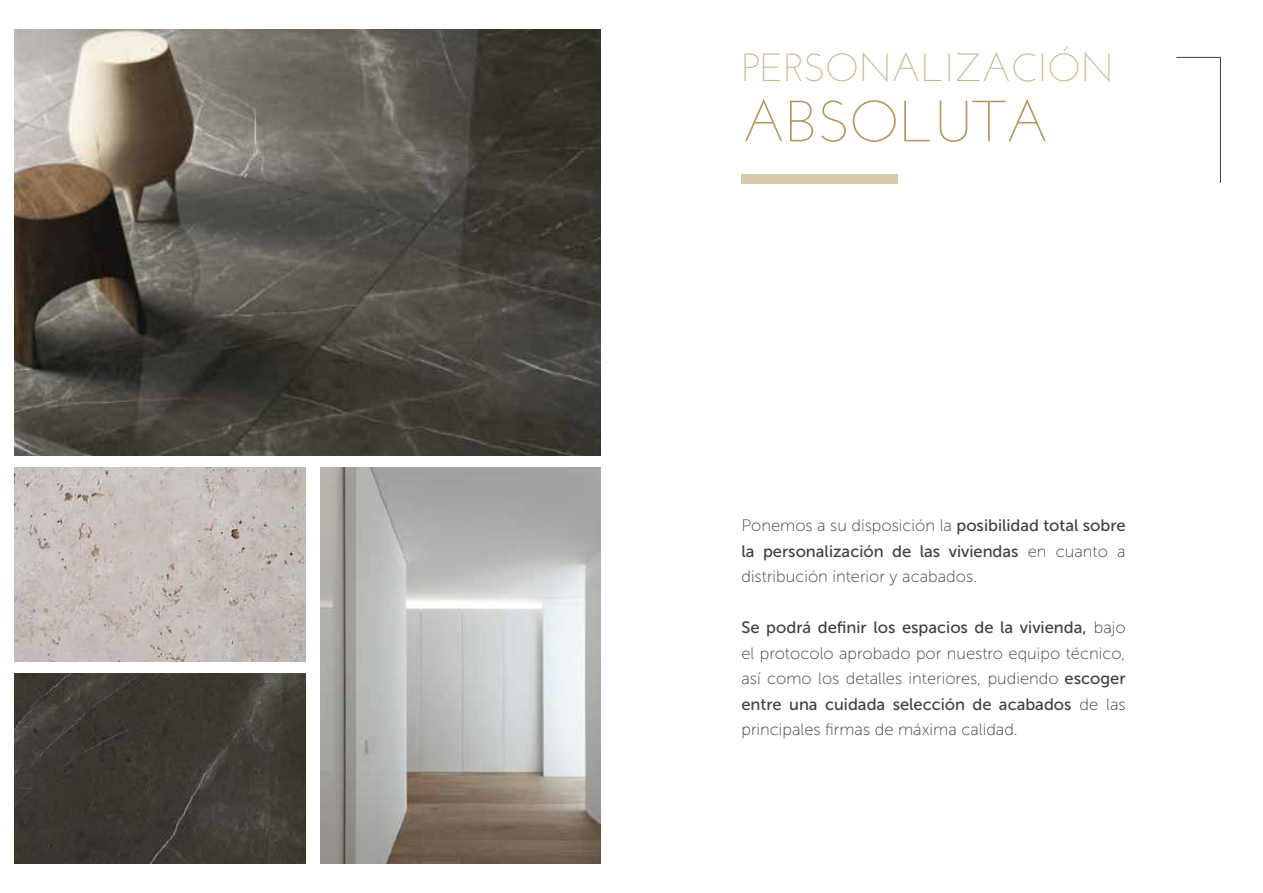
<style>
.page{position:relative;width:1263px;height:893px;background:#fff}
.page>*{position:absolute;margin:0;border:0;box-sizing:border-box;transform-origin:0 0}
.t1{font:300 58.2px "Josefin Sans";letter-spacing:-.01em;color:#b3975c}
.t2{font:300 39.3px "Josefin Sans";letter-spacing:-.01em;color:#cab58b}
.t3{font:16.5px/25.5px "Museo Sans 100";color:#443d43}
.t4{font:16.5px "Museo Sans 500";color:#443d43}
.s1{font-family:"Museo Sans 500"}
.s2{font-family:"Museo Sans 100"}
</style>
<div class="page">
<div style="left:741px;top:175px;width:157px;height:9px;background:#d9c9ac"></div>
<img style="left:15px;top:30px;width:586px;height:425px">
<img style="left:15px;top:468px;width:290px;height:193px">
<img style="left:15px;top:674px;width:290px;height:189px">
<img style="left:320px;top:468px;width:281px;height:395px">
<svg style="left:1176px;top:57px;width:45px;height:126px"></svg>
<h2 class="t2" style="left:741px;top:43px;width:374px">PERSONALIZACIÓN</h2>
<h1 class="t1" style="left:741px;top:85px;width:309px">ABSOLUTA</h1>
<p class="t3" style="left:741px;top:513px;width:386px">Ponemos a su disposición la <span class="s1">posibilidad total sobre</span></p>
<p class="t4" style="left:741px;top:542px;width:386px">la personalización de las viviendas <span class="s2">en cuanto a</span></p>
<p class="t3" style="left:741px;top:564px;width:237px">distribución interior y acabados.</p>
<p class="t4" style="left:741px;top:618px;width:386px">Se podrá definir los espacios de la vivienda, <span class="s2">bajo</span></p>
<p class="t3" style="left:741px;top:640px;width:386px">el protocolo aprobado por nuestro equipo técnico, así como los detalles interiores, pudiendo <span class="s1">escoger</span></p>
<p class="t4" style="left:741px;top:695px;width:386px">entre una cuidada selección de acabados <span class="s2">de las</span></p>
<p class="t3" style="left:741px;top:717px;width:278px">principales firmas de máxima calidad.</p>
</div>
